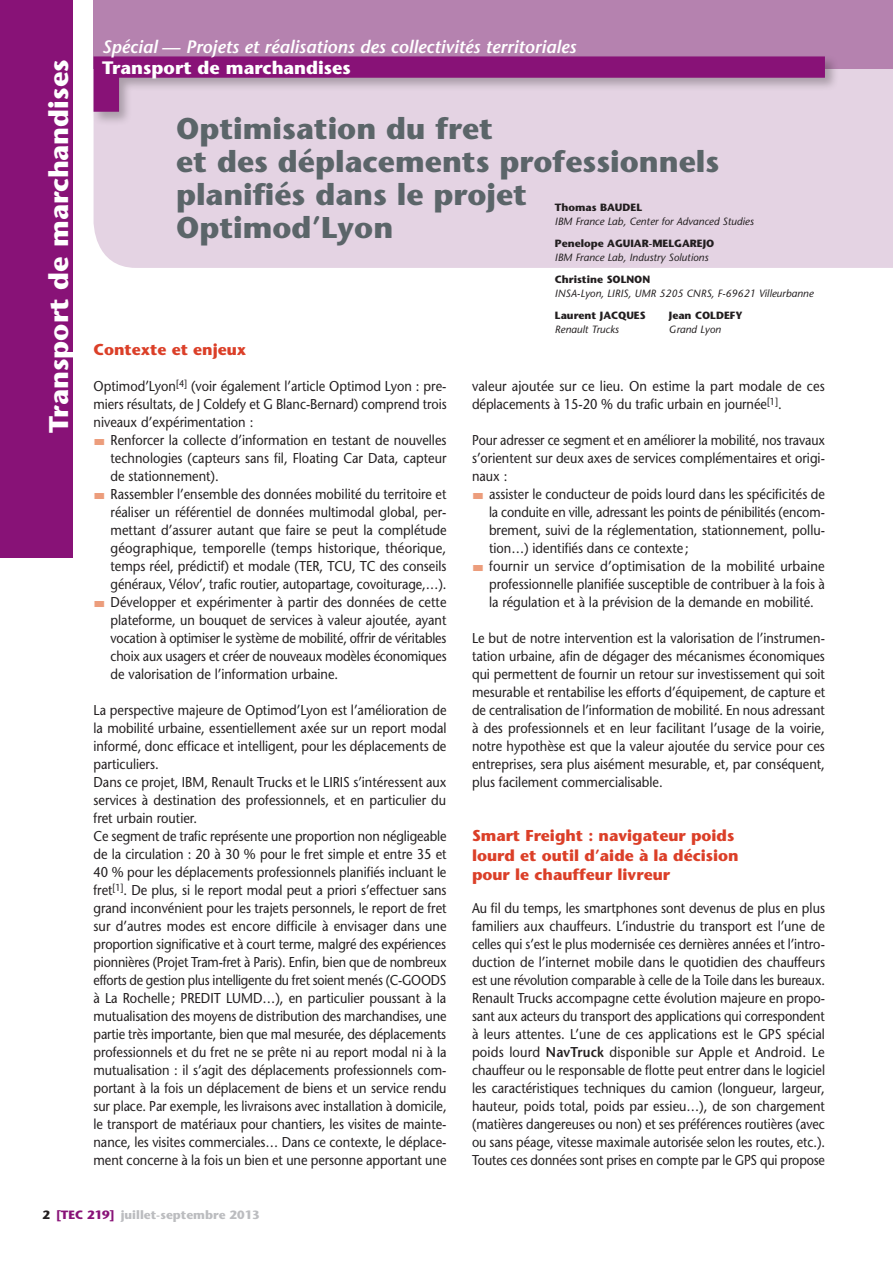
<style>
.page{position:relative;width:893px;height:1263px;background:#fff}
.page>*{position:absolute;margin:0;border:0;box-sizing:border-box;transform-origin:0 0}
.Titre_1{font:700 30px/33px "Stone Sans";color:#5b6569}
.Z-TC_3{font:700 27px "Stone Sans";color:#fff}
.Z-TC_1{font:italic 600 18px "Stone Sans";color:#fff}
.Z-TC_2{font:700 18px "Stone Sans";color:#fff}
.Titre_3{font:700 15.75px/19.5px "Stone Sans";color:#db3f28}
.PN{font:14.25px/18px "Stone Sans";color:#231f20;text-align:justify;scale:.9 1}
.PN-2{font:14.25px/18px "Stone Sans";color:#231f20;text-align:justify;scale:.89 1}
.PN_1ligne{font:14.25px/18px "Stone Sans";color:#231f20;text-align:justify;scale:.9 1}
.PN-3{font:14.25px/18px "Stone Sans";color:#231f20;text-align:justify;scale:.92 1}
.PN_1ligne-2{font:14.25px/18px "Stone Sans";color:#231f20;text-align:justify;scale:.89 1}
.PN-4{font:14.25px/18px "Stone Sans";color:#231f20;scale:.91 1}
.Z-TCourant_bdp{font:700 12px "Stone Sans";color:#bcbdc0}
.AUTEUR_FONCTION{font:italic 10.5px "Stone Sans";color:#231f20}
.AUTEUR{font:700 10.5px "Stone Sans";color:#231f20}
.s1{color:#ec9d7c}
.s2{font-weight:600}
.s3{color:#231f20}
.s4{color:#881277}
</style>
<div class="page">
<div style="left:0;top:0;width:72px;height:557px;background:#881277"></div>
<div style="left:94px;top:68px;width:799px;height:200px;background:#e4d3e3"></div>
<div style="left:94px;top:0;width:799px;height:68px;background:#b582af"></div>
<div style="left:91px;top:54px;width:748px;height:72px;background:#231f20;opacity:.3"></div>
<svg style="left:94px;top:56px;width:731px;height:56px;background:#b87fb0"></svg>
<p class="Z-TC_3" style="left:42px;top:433px;width:375px;rotate:-90deg">Transport de marchandises</p>
<p class="Z-TC_1" style="left:102px;top:35px;width:476px">Spécial — Projets et réalisations des collectivités territoriales</p>
<p class="Z-TC_2" style="left:102px;top:56px;width:250px">Transport de marchandises</p>
<p class="Titre_1" style="left:176px;top:112px;width:545px">Optimisation du fret<br>et des déplacements professionnels planifiés dans le projet<br>Optimod’Lyon</p>
<p class="AUTEUR" style="left:555px;top:201px;width:89px">Thomas BAUDEL</p>
<p class="AUTEUR_FONCTION" style="left:555px;top:214px;width:200px">IBM France Lab, Center for Advanced Studies</p>
<p class="AUTEUR" style="left:555px;top:237px;width:161px">Penelope AGUIAR-MELGAREJO</p>
<p class="AUTEUR_FONCTION" style="left:555px;top:250px;width:155px">IBM France Lab, Industry Solutions</p>
<p class="AUTEUR" style="left:555px;top:273px;width:97px">Christine SOLNON</p>
<p class="AUTEUR_FONCTION" style="left:555px;top:286px;width:260px">INSA-Lyon, LIRIS, UMR 5205 CNRS, F-69621 Villeurbanne</p>
<p class="AUTEUR" style="left:555px;top:309px;width:92px">Laurent JACQUES</p>
<p class="AUTEUR" style="left:669px;top:309px;width:75px">Jean COLDEFY</p>
<p class="AUTEUR_FONCTION" style="left:555px;top:322px;width:66px">Renault Trucks</p>
<p class="AUTEUR_FONCTION" style="left:669px;top:322px;width:54px">Grand Lyon</p>
<p class="Titre_3" style="left:94px;top:340px;width:154px">Contexte et enjeux</p>
<p class="PN" style="left:94px;top:377px;width:394px">Optimod’Lyon<sup>[4]</sup> (voir également l’article Optimod Lyon : pre&shy;miers résultats, de J Coldefy et G Blanc-Bernard) comprend trois niveaux d’expérimentation :</p>
<p class="PN" style="left:111px;top:431px;width:375px;text-indent:-17px"><span class="s1">▬</span> Renforcer la collecte d’information en testant de nouvelles technologies (capteurs sans fil, Floating Car Data, capteur de stationnement).</p>
<p class="PN" style="left:111px;top:485px;width:375px;text-indent:-17px"><span class="s1">▬</span> Rassembler l’ensemble des données mobilité du territoire et réaliser un référentiel de données multimodal global, per&shy;mettant d’assurer autant que faire se peut la complétude géographique, temporelle (temps historique, théorique, temps réel, prédictif) et modale (TER, TCU, TC des conseils généraux, Vélov’, trafic routier, autopartage, covoiturage,…).</p>
<p class="PN" style="left:111px;top:593px;width:375px;text-indent:-17px"><span class="s1">▬</span> Développer et expérimenter à partir des données de cette plateforme, un bouquet de services à valeur ajoutée, ayant vocation à optimiser le système de mobilité, offrir de véritables choix aux usagers et créer de nouveaux modèles économiques de valorisation de l’information urbaine.</p>
<p class="PN_1ligne" style="left:94px;top:701px;width:394px">La perspective majeure de Optimod’Lyon est l’amélioration de la mobilité urbaine, essentiellement axée sur un report modal informé, donc efficace et intelligent, pour les déplacements de particuliers.</p>
<p class="PN" style="left:94px;top:773px;width:394px">Dans ce projet, IBM, Renault Trucks et le LIRIS s’intéressent aux services à destination des professionnels, et en particulier du fret urbain routier.</p>
<p class="PN-2" style="left:94px;top:827px;width:398px">Ce segment de trafic représente une proportion non négligeable de la circulation : 20 à 30 % pour le fret simple et entre 35 et 40 % pour les déplacements professionnels planifiés incluant le fret<sup>[1]</sup>. De plus, si le report modal peut a priori s’effectuer sans grand inconvénient pour les trajets personnels, le report de fret sur d’autres modes est encore difficile à envisager dans une proportion significative et à court terme, malgré des expériences pionnières (Projet Tram-fret à Paris). Enfin, bien que de nombreux efforts de gestion plus intelligente du fret soient menés (C-GOODS à La Rochelle; PREDIT LUMD…), en particulier poussant à la mutualisation des moyens de distribution des marchandises, une partie très importante, bien que mal mesurée, des déplacements professionnels et du fret ne se prête ni au report modal ni à la mutualisation : il s’agit des déplacements professionnels com&shy;portant à la fois un déplacement de biens et un service rendu sur place. Par exemple, les livraisons avec installation à domicile, le transport de matériaux pour chantiers, les visites de mainte&shy;nance, les visites commerciales… Dans ce contexte, le déplace&shy;ment concerne à la fois un bien et une personne apportant une</p>
<p class="PN-4" style="left:472px;top:377px;width:389px">valeur ajoutée sur ce lieu. On estime la part modale de ces déplacements à 15-20 % du trafic urbain en journée<sup>[1]</sup>.</p>
<p class="PN_1ligne-2" style="left:472px;top:431px;width:398px">Pour adresser ce segment et en améliorer la mobilité, nos travaux s’orientent sur deux axes de services complémentaires et origi&shy;naux :</p>
<p class="PN" style="left:489px;top:485px;width:375px;text-indent:-17px"><span class="s1">▬</span> assister le conducteur de poids lourd dans les spécificités de la conduite en ville, adressant les points de pénibilités (encom&shy;brement, suivi de la réglementation, stationnement, pollu&shy;tion…) identifiés dans ce contexte;</p>
<p class="PN-3" style="left:489px;top:557px;width:367px;text-indent:-17px"><span class="s1">▬</span> fournir un service d’optimisation de la mobilité urbaine professionnelle planifiée susceptible de contribuer à la fois à la régulation et à la prévision de la demande en mobilité.</p>
<p class="PN_1ligne" style="left:472px;top:629px;width:394px">Le but de notre intervention est la valorisation de l’instrumen&shy;tation urbaine, afin de dégager des mécanismes économiques qui permettent de fournir un retour sur investissement qui soit mesurable et rentabilise les efforts d’équipement, de capture et de centralisation de l’information de mobilité. En nous adressant à des professionnels et en leur facilitant l’usage de la voirie, notre hypothèse est que la valeur ajoutée du service pour ces entreprises, sera plus aisément mesurable, et, par conséquent, plus facilement commercialisable.</p>
<p class="Titre_3" style="left:472px;top:826px;width:268px">Smart Freight : navigateur poids lourd et outil d’aide à la décision pour le chauffeur livreur</p>
<p class="PN" style="left:472px;top:899px;width:394px">Au fil du temps, les smartphones sont devenus de plus en plus familiers aux chauffeurs. L’industrie du transport est l’une de celles qui s’est le plus modernisée ces dernières années et l’intro&shy;duction de l’internet mobile dans le quotidien des chauffeurs est une révolution comparable à celle de la Toile dans les bureaux.<br>Renault Trucks accompagne cette évolution majeure en propo&shy;sant aux acteurs du transport des applications qui correspondent à leurs attentes. L’une de ces applications est le GPS spécial poids lourd <span class="s2">NavTruck</span> disponible sur Apple et Android. Le chauffeur ou le responsable de flotte peut entrer dans le logiciel les caractéristiques techniques du camion (longueur, largeur, hauteur, poids total, poids par essieu…), de son chargement (matières dangereuses ou non) et ses préférences routières (avec ou sans péage, vitesse maximale autorisée selon les routes, etc.).<br>Toutes ces données sont prises en compte par le GPS qui propose</p>
<p class="Z-TCourant_bdp" style="left:43px;top:1207px;width:219px"><span class="s3">2</span> <span class="s4">[TEC 219]</span> juillet-septembre 2013</p>
</div>
